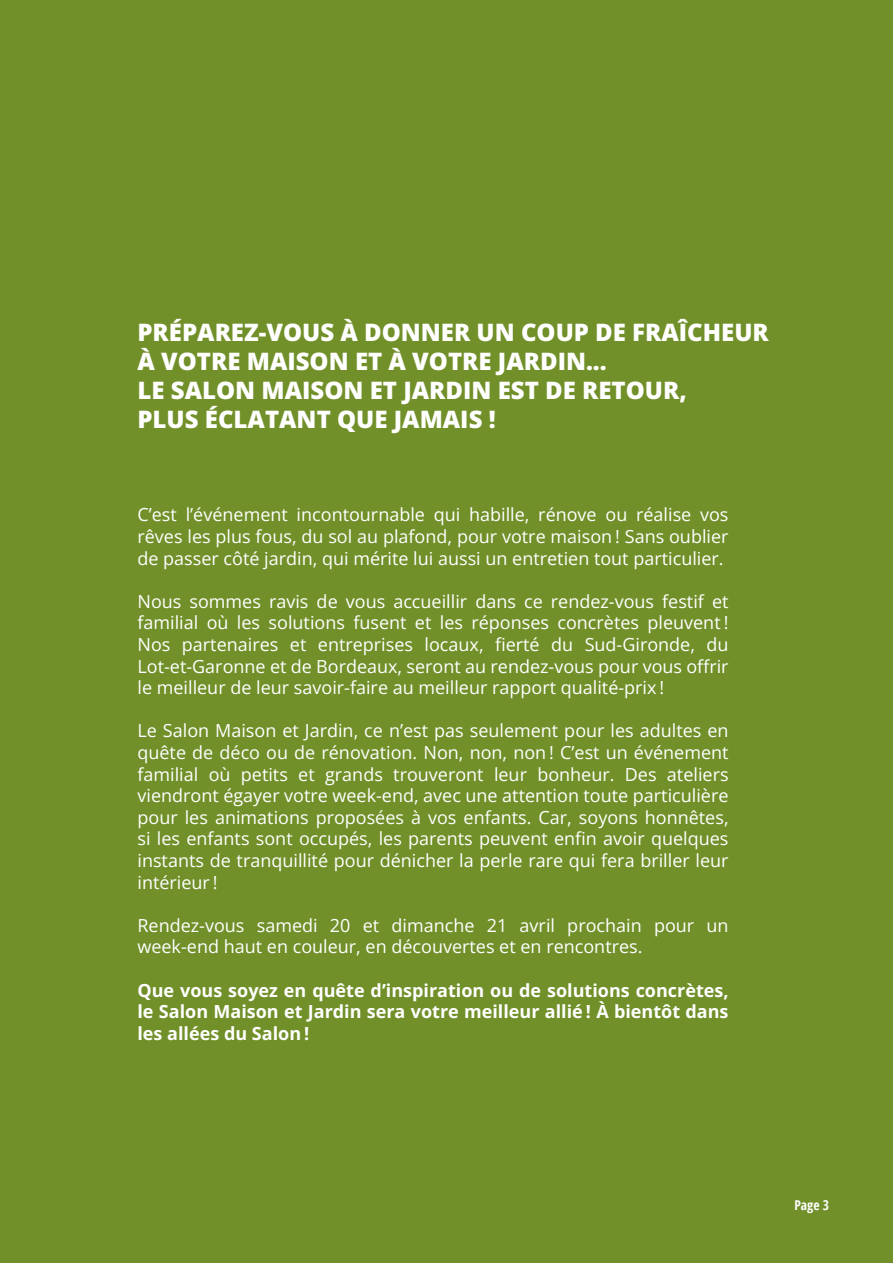
<style>
.page{position:relative;width:893px;height:1263px;background:#719029}
.page>*{position:absolute;margin:0;border:0;box-sizing:border-box;transform-origin:0 0}
.t1{font:800 24px/28.8px "Open Sans";color:#fff}
.t2{font:18px/21.6px "Open Sans";color:#fff;text-align:justify}
.t3{font:700 18px/21.6px "Open Sans";color:#fff;text-align:justify}
.t4{font:700 condensed 13.5px "Open Sans";color:#fff}
</style>
<div class="page">
<p class="t1" style="left:137px;top:318px;width:633px">PRÉPAREZ-VOUS À DONNER UN COUP DE FRAÎCHEUR À VOTRE MAISON ET À VOTRE JARDIN...<br>LE SALON MAISON ET JARDIN EST DE RETOUR,<br>PLUS ÉCLATANT QUE JAMAIS !</p>
<p class="t2" style="left:137px;top:504px;width:593px">C’est l’événement incontournable qui habille, rénove ou réalise vos rêves les plus fous, du sol au plafond, pour votre maison ! Sans oublier de passer côté jardin, qui mérite lui aussi un entretien tout particulier.</p>
<p class="t2" style="left:137px;top:590px;width:593px">Nous sommes ravis de vous accueillir dans ce rendez-vous festif et familial où les solutions fusent et les réponses concrètes pleuvent !<br>Nos partenaires et entreprises locaux, fierté du Sud-Gironde, du Lot-et-Garonne et de Bordeaux, seront au rendez-vous pour vous offrir le meilleur de leur savoir-faire au meilleur rapport qualité-prix !</p>
<p class="t2" style="left:137px;top:720px;width:593px">Le Salon Maison et Jardin, ce n’est pas seulement pour les adultes en quête de déco ou de rénovation. Non, non, non ! C’est un événement familial où petits et grands trouveront leur bonheur. Des ateliers viendront égayer votre week-end, avec une attention toute particulière pour les animations proposées à vos enfants. Car, soyons honnêtes, si les enfants sont occupés, les parents peuvent enfin avoir quelques instants de tranquillité pour dénicher la perle rare qui fera briller leur intérieur !</p>
<p class="t2" style="left:137px;top:914px;width:593px">Rendez-vous samedi 20 et dimanche 21 avril prochain pour un week-end haut en couleur, en découvertes et en rencontres.</p>
<p class="t3" style="left:137px;top:979px;width:593px">Que vous soyez en quête d’inspiration ou de solutions concrètes, le Salon Maison et Jardin sera votre meilleur allié ! À bientôt dans les allées du Salon !</p>
<p class="t4" style="left:794px;top:1195px;width:36px">Page 3</p>
</div>
